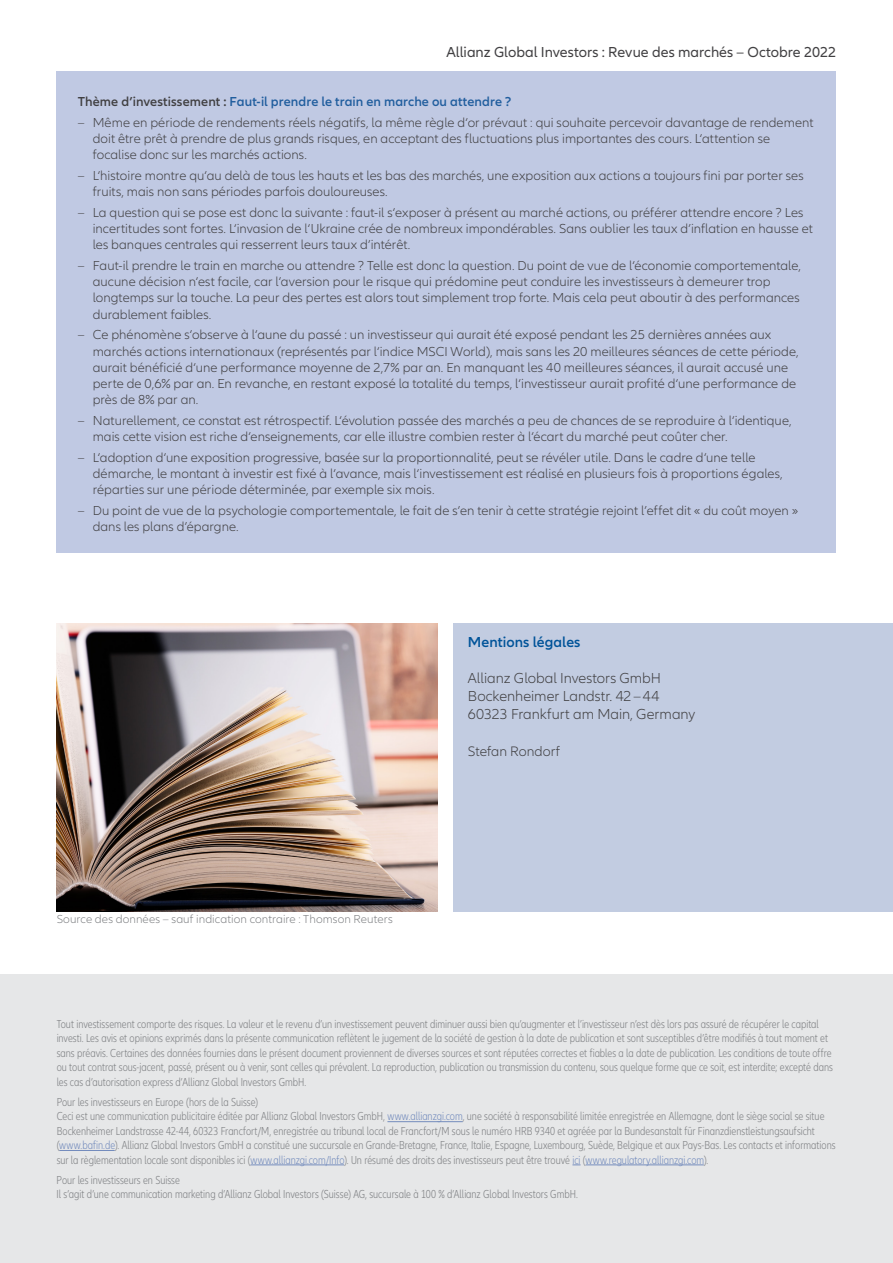
<style>
.page{position:relative;width:893px;height:1263px;background:#fff}
.page>*{position:absolute;margin:0;border:0;box-sizing:border-box;transform-origin:0 0}
.t1{font:300 15px/18px "Allianz Neo";color:#414042}
.t2{font:15px "Allianz Neo";color:#414042}
.t3{font:600 15px "Allianz Neo";color:#005399}
.t4{font:300 14.25px "Allianz Neo";letter-spacing:-.005em;color:#414042}
.t5{font:300 13.5px/16.2px "Allianz Neo";letter-spacing:.005em;color:#414042}
.t6{font:600 13.5px "Allianz Neo";letter-spacing:.01em;color:#215e9e}
.t7{font:300 condensed 12px/14.4px "Allianz Neo";color:#808285}
.t8{font:300 12px "Allianz Neo";letter-spacing:.01em;color:#808285}
.s1{color:#414042}
.s2{color:#748cbd}
</style>
<div class="page">
<div style="left:56px;top:71px;width:780px;height:481px;background:#c0c9e3"></div>
<div style="left:453px;top:623px;width:440px;height:288px;background:#c2cce1"></div>
<div style="left:0;top:975px;width:893px;height:288px;background:#e6e7e8"></div>
<hr style="left:387px;top:1121px;width:76px;height:1px;background:#748cbd">
<hr style="left:59px;top:1150px;width:56px;height:1px;background:#748cbd">
<hr style="left:250px;top:1164px;width:94px;height:1px;background:#748cbd">
<hr style="left:586px;top:1164px;width:118px;height:1px;background:#748cbd">
<img style="left:57px;top:623px;width:381px;height:288px">
<p class="t2" style="left:447px;top:43px;width:391px">Allianz Global Investors : Revue des marchés – Octobre 2022</p>
<p class="t6" style="left:78px;top:94px;width:435px"><span class="s1">Thème d’investissement :</span> Faut-il prendre le train en marche ou attendre ?</p>
<p class="t5" style="left:93px;top:115px;width:722px;text-indent:-15px">– Même en période de rendements réels négatifs, la même règle d‘or prévaut : qui souhaite percevoir davantage de rendement doit être prêt à prendre de plus grands risques, en acceptant des fluctuations plus importantes des cours. L‘attention se focalise donc sur les marchés actions.</p>
<p class="t5" style="left:93px;top:168px;width:712px;text-indent:-15px">– L‘histoire montre qu‘au delà de tous les hauts et les bas des marchés, une exposition aux actions a toujours fini par porter ses fruits, mais non sans périodes parfois douloureuses.</p>
<p class="t5" style="left:93px;top:205px;width:722px;text-indent:-15px">– La question qui se pose est donc la suivante : faut-il s‘exposer à présent au marché actions, ou préférer attendre encore ? Les incertitudes sont fortes. L‘invasion de l‘Ukraine crée de nombreux impondérables. Sans oublier les taux d’inflation en hausse et les banques centrales qui resserrent leurs taux d’intérêt.</p>
<p class="t5" style="left:93px;top:258px;width:710px;text-indent:-15px">– Faut-il prendre le train en marche ou attendre ? Telle est donc la question. Du point de vue de l‘économie comportementale, aucune décision n‘est facile, car l‘aversion pour le risque qui prédomine peut conduire les investisseurs à demeurer trop longtemps sur la touche. La peur des pertes est alors tout simplement trop forte. Mais cela peut aboutir à des performances durablement faibles.</p>
<p class="t5" style="left:93px;top:327px;width:707px;text-indent:-15px">– Ce phénomène s‘observe à l‘aune du passé : un investisseur qui aurait été exposé pendant les 25 dernières années aux marchés actions internationaux (représentés par l‘indice MSCI World), mais sans les 20 meilleures séances de cette période, aurait bénéficié d‘une performance moyenne de 2,7% par an. En manquant les 40 meilleures séances, il aurait accusé une perte de 0,6% par an. En revanche, en restant exposé la totalité du temps, l‘investisseur aurait profité d‘une performance de près de 8% par an.</p>
<p class="t5" style="left:93px;top:413px;width:700px;text-indent:-15px">– Naturellement, ce constat est rétrospectif. L‘évolution passée des marchés a peu de chances de se reproduire à l‘identique, mais cette vision est riche d‘enseignements, car elle illustre combien rester à l‘écart du marché peut coûter cher.</p>
<p class="t5" style="left:93px;top:449px;width:691px;text-indent:-15px">– L‘adoption d‘une exposition progressive, basée sur la proportionnalité, peut se révéler utile. Dans le cadre d‘une telle démarche, le montant à investir est fixé à l‘avance, mais l‘investissement est réalisé en plusieurs fois à proportions égales, réparties sur une période déterminée, par exemple six mois.</p>
<p class="t5" style="left:93px;top:503px;width:707px;text-indent:-15px">– Du point de vue de la psychologie comportementale, le fait de s’en tenir à cette stratégie rejoint l’effet dit « du coût moyen » dans les plans d’épargne.</p>
<p class="t8" style="left:57px;top:912px;width:338px">Source des données – sauf indication contraire : Thomson Reuters</p>
<p class="t3" style="left:468px;top:633px;width:114px">Mentions légales</p>
<p class="t1" style="left:468px;top:669px;width:229px">Allianz Global Investors GmbH<br>Bockenheimer Landstr. 42–44<br>60323 Frankfurt am Main, Germany</p>
<p class="t4" style="left:468px;top:743px;width:94px">Stefan Rondorf</p>
<p class="t7" style="left:57px;top:1017px;width:778px">Tout investissement comporte des risques. La valeur et le revenu d’un investissement peuvent diminuer aussi bien qu’augmenter et l’investisseur n’est dès lors pas assuré de récupérer le capital investi. Les avis et opinions exprimés dans la présente communication reflètent le jugement de la société de gestion à la date de publication et sont susceptibles d’être modifiés à tout moment et sans préavis. Certaines des données fournies dans le présent document proviennent de diverses sources et sont réputées correctes et fiables a la date de publication. Les conditions de toute offre ou tout contrat sous-jacent, passé, présent ou à venir, sont celles qui prévalent. La reproduction, publication ou transmission du contenu, sous quelque forme que ce soit, est interdite; excepté dans les cas d’autorisation express d’Allianz Global Investors GmbH.</p>
<p class="t7" style="left:57px;top:1095px;width:780px">Pour les investisseurs en Europe (hors de la Suisse)<br>Ceci est une communication publicitaire éditée par Allianz Global Investors GmbH, <span class="s2">www.allianzgi.com</span>, une société à responsabilité limitée enregistrée en Allemagne, dont le siège social se situe Bockenheimer Landstrasse 42-44, 60323 Francfort/M, enregistrée au tribunal local de Francfort/M sous le numéro HRB 9340 et agréée par la Bundesanstalt für Finanzdienstleistungsaufsicht (<span class="s2">www.bafin.de</span>). Allianz Global Investors GmbH a constitué une succursale en Grande-Bretagne, France, Italie, Espagne, Luxembourg, Suède, Belgique et aux Pays-Bas. Les contacts et informations sur la règlementation locale sont disponibles ici (<span class="s2">www.allianzgi.com/Info</span>). Un résumé des droits des investisseurs peut être trouvé <span class="s2">ici</span> (<span class="s2">www.regulatory.allianzgi.com</span>).</p>
<p class="t7" style="left:57px;top:1173px;width:523px">Pour les investisseurs en Suisse<br>Il s’agit d’une communication marketing d’Allianz Global Investors (Suisse) AG, succursale à 100 % d’Allianz Global Investors GmbH.</p>
</div>
